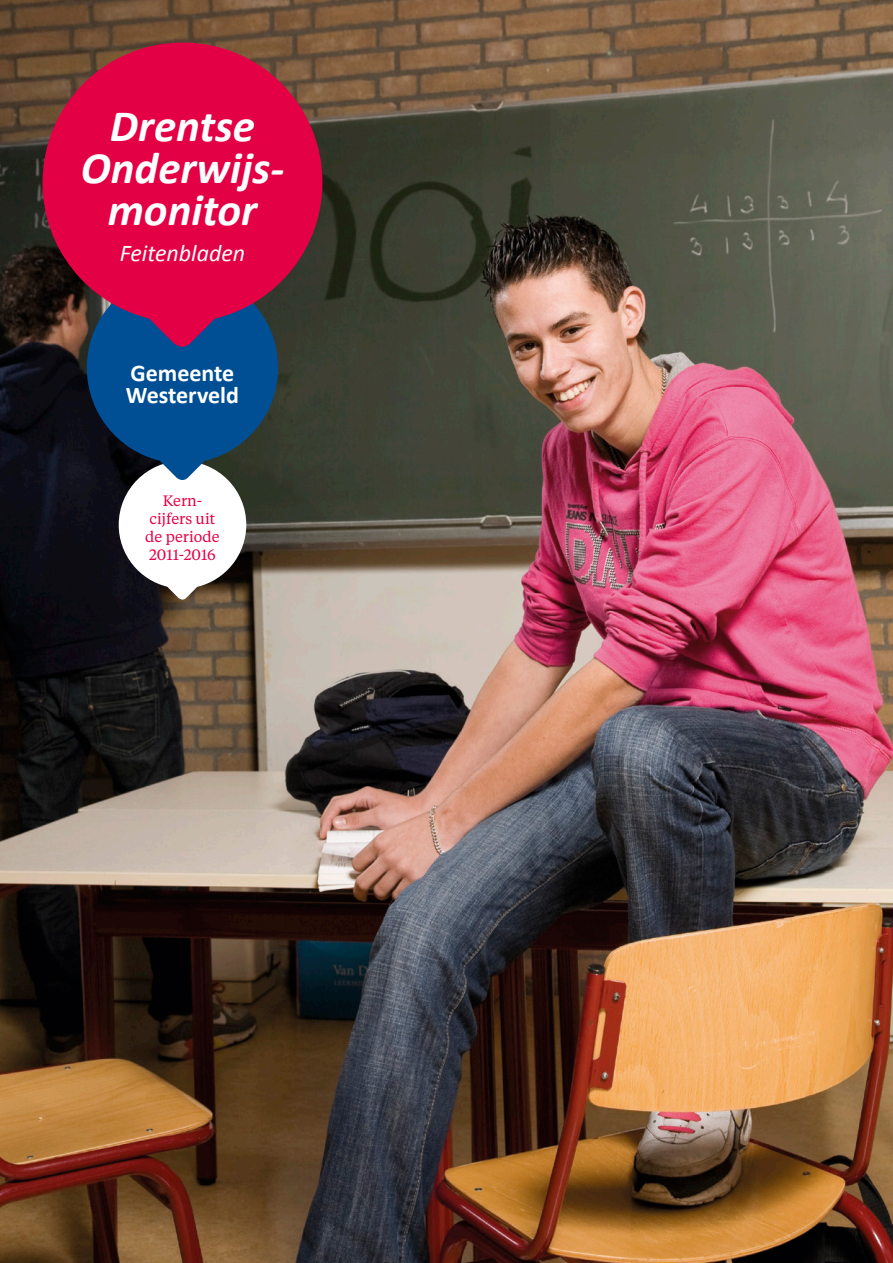
<style>
.page{position:relative;width:893px;height:1263px;background:#fff}
.page>*{position:absolute;margin:0;border:0;box-sizing:border-box;transform-origin:0 0}
.t1{font:italic 700 45px/42px "Calibri";color:#fff;text-align:center}
.t2{font:700 24px/22.5px "Calibri";color:#fff}
.t3{font:italic 24px "Calibri";color:#fff}
.t4{font:15px/18px "Tiempos Text";color:#e40045;text-align:center}
</style>
<div class="page">
<img style="left:0;top:0;width:893px;height:1263px">
<svg style="left:87px;top:352px;width:191px;height:250px"></svg>
<svg style="left:42px;top:42px;width:280px;height:310px;background:#b41245"></svg>
<h1 class="t1" style="left:81px;top:105px;width:205px">Drentse<br>Onderwijs&shy;monitor</h1>
<h2 class="t3" style="left:120px;top:237px;width:127px">Feitenbladen</h2>
<h2 class="t2" style="left:126px;top:361px;width:115px">Gemeente<br>Westerveld</h2>
<p class="t4" style="left:145px;top:491px;width:76px">Kern&shy;cijfers uit de periode<br>2011-2016</p>
</div>
